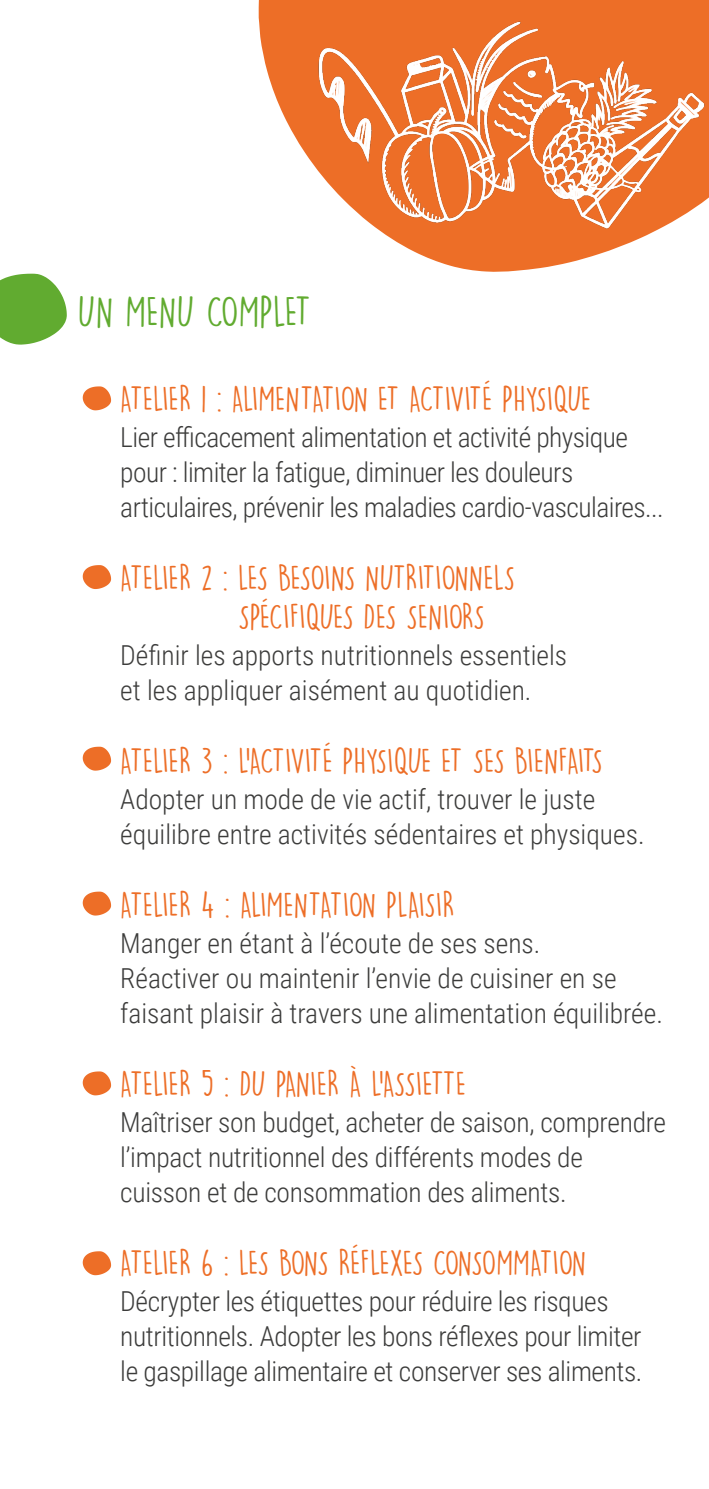
<style>
.page{position:relative;width:709px;height:1489px;background:#fff}
.page>*{position:absolute;margin:0;border:0;box-sizing:border-box;transform-origin:0 0}
.t1{font:40px "DK Lemon Yellow Sun";color:#61ab30}
.t2{font:32.5px/39px "DK Lemon Yellow Sun";letter-spacing:-.015em;color:#ed6e27}
.t3{font:300 27.5px/35px "Roboto Condensed";letter-spacing:-.01em;color:#3c3c3b}
</style>
<div class="page">
<img style="left:258px;top:0;width:451px;height:272px">
<svg style="left:0;top:274px;width:67px;height:70px;background:#79b850"></svg>
<svg style="left:83px;top:386px;width:28px;height:24px"></svg>
<svg style="left:83px;top:565px;width:28px;height:24px"></svg>
<svg style="left:83px;top:746px;width:28px;height:24px"></svg>
<svg style="left:83px;top:891px;width:28px;height:24px"></svg>
<svg style="left:83px;top:1071px;width:28px;height:24px"></svg>
<svg style="left:83px;top:1251px;width:28px;height:24px"></svg>
<p class="t1" style="left:78px;top:287px;width:234px">UN MENU COMPLET</p>
<p class="t2" style="left:120px;top:379px;width:472px">ATELIER 1 : ALIMENTATION ET ACTIVITÉ PHYSIQUE</p>
<p class="t3" style="left:120px;top:418px;width:545px">Lier efficacement alimentation et activité physique pour : limiter la fatigue, diminuer les douleurs articulaires, prévenir les maladies cardio-vasculaires...</p>
<p class="t2" style="left:238px;top:558px;width:279px;text-indent:-118px">ATELIER 2 : LES BESOINS NUTRITIONNELS<br>SPÉCIFIQUES DES SENIORS</p>
<p class="t3" style="left:120px;top:636px;width:448px">Définir les apports nutritionnels essentiels et les appliquer aisément au quotidien.</p>
<p class="t2" style="left:120px;top:741px;width:484px">ATELIER 3 : L’ACTIVITÉ PHYSIQUE ET SES BIENFAITS</p>
<p class="t3" style="left:120px;top:780px;width:526px">Adopter un mode de vie actif, trouver le juste équilibre entre activités sédentaires et physiques.</p>
<p class="t2" style="left:120px;top:885px;width:336px">ATELIER 4 : ALIMENTATION PLAISIR</p>
<p class="t3" style="left:120px;top:924px;width:544px">Manger en étant à l’écoute de ses sens.<br>Réactiver ou maintenir l’envie de cuisiner en se faisant plaisir à travers une alimentation équilibrée.</p>
<p class="t2" style="left:120px;top:1064px;width:347px">ATELIER 5 : DU PANIER À L’ASSIETTE</p>
<p class="t3" style="left:120px;top:1103px;width:547px">Maîtriser son budget, acheter de saison, comprendre l’impact nutritionnel des différents modes de cuisson et de consommation des aliments.</p>
<p class="t2" style="left:120px;top:1243px;width:467px">ATELIER 6 : LES BONS RÉFLEXES CONSOMMATION</p>
<p class="t3" style="left:120px;top:1282px;width:523px">Décrypter les étiquettes pour réduire les risques nutritionnels. Adopter les bons réflexes pour limiter le gaspillage alimentaire et conserver ses aliments.</p>
</div>
